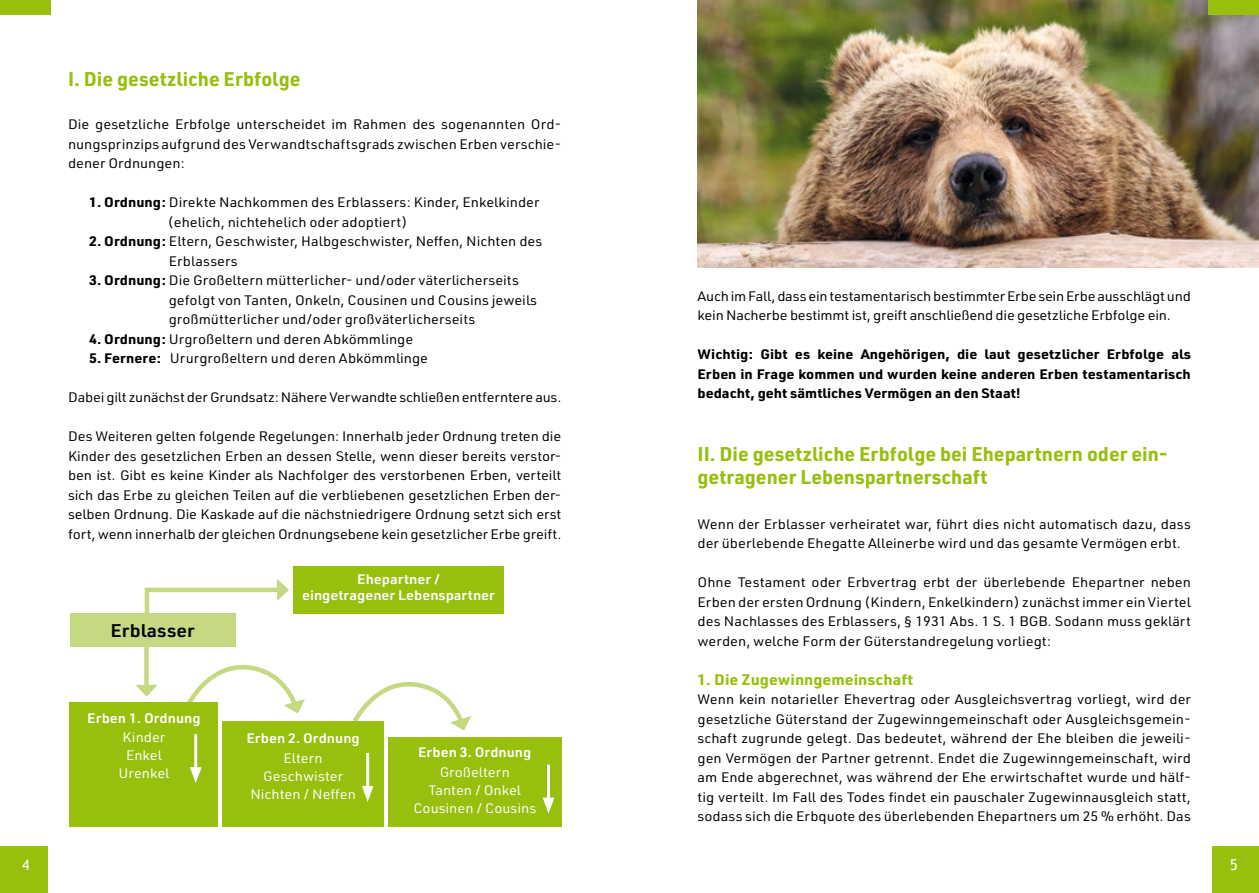
<style>
.page{position:relative;width:1259px;height:893px;background:#fff}
.page>*{position:absolute;margin:0;border:0;box-sizing:border-box;transform-origin:0 0}
.t1{font:700 19.5px/23.4px "URWDIN";color:#97bf0d}
.t2{font:600 18px "URWDIN";color:#000;scale:1.07 1}
.t3{font:700 15px "URWDIN";color:#97bf0d;scale:1.07 1}
.t4{font:15px "Trebuchet MS";color:#fff;scale:.95 1}
.t5{font:13.5px/19.5px "URWDIN";color:#000;scale:1.07 1}
.t6{font:700 13.5px/19.5px "URWDIN";color:#000;text-align:justify;scale:1.07 1}
.t7{font:13.5px/18px "URWDIN";color:#fff;text-align:center;scale:1.07 1}
.t8{font:600 13.5px/16.2px "URWDIN";color:#fff;text-align:center;scale:1.07 1}
.s1{font-weight:700}
</style>
<div class="page">
<svg style="left:187px;top:664px;width:118px;height:50px"></svg>
<svg style="left:353px;top:682px;width:118px;height:49px"></svg>
<div style="left:70px;top:702px;width:148px;height:124px;background:#97bf0d"></div>
<div style="left:222px;top:720px;width:162px;height:106px;background:#97bf0d"></div>
<div style="left:388px;top:737px;width:173px;height:89px;background:#97bf0d"></div>
<hr style="left:194px;top:734px;width:3px;height:39px;background:#fff">
<svg style="left:190px;top:767px;width:12px;height:16px"></svg>
<hr style="left:366px;top:753px;width:3px;height:39px;background:#fff">
<svg style="left:362px;top:786px;width:11px;height:16px"></svg>
<hr style="left:547px;top:765px;width:3px;height:38px;background:#fff">
<svg style="left:542px;top:798px;width:12px;height:16px"></svg>
<div style="left:293px;top:566px;width:211px;height:47px;background:#97bf0d"></div>
<div style="left:70px;top:613px;width:165px;height:34px;background:#c5d882"></div>
<svg style="left:144px;top:579px;width:145px;height:40px"></svg>
<div style="left:144px;top:645px;width:5px;height:44px;background:#c5d882"></div>
<svg style="left:135px;top:685px;width:23px;height:12px"></svg>
<img style="left:697px;top:0;width:562px;height:268px">
<div style="left:0;top:846px;width:48px;height:47px;background:#97bf0d"></div>
<div style="left:1212px;top:846px;width:47px;height:47px;background:#97bf0d"></div>
<div style="left:0;top:0;width:51px;height:15px;background:#97bf0d"></div>
<div style="left:1208px;top:0;width:51px;height:15px;background:#97bf0d"></div>
<h1 class="t1" style="left:68px;top:67px;width:234px">I. Die gesetzliche Erbfolge</h1>
<p class="t5" style="left:68px;top:114px;width:462px;text-align:justify">Die gesetzliche Erbfolge unterscheidet im Rahmen des sogenannten Ord&shy;nungsprinzips aufgrund des Verwandtschaftsgrads zwischen Erben verschie&shy;dener Ordnungen:</p>
<p class="t5" style="left:168px;top:192px;width:349px;text-indent:-78px"><span class="s1">1. Ordnung:</span> Direkte Nachkommen des Erblassers: Kinder, Enkelkinder (ehelich, nichtehelich oder adoptiert)</p>
<p class="t5" style="left:169px;top:231px;width:351px;text-indent:-79px"><span class="s1">2. Ordnung:</span> Eltern, Geschwister, Halbgeschwister, Neffen, Nichten des<br>Erblassers</p>
<p class="t5" style="left:169px;top:270px;width:346px;text-indent:-79px"><span class="s1">3. Ordnung:</span> Die Großeltern mütterlicher- und/oder väterlicherseits gefolgt von Tanten, Onkeln, Cousinen und Cousins jeweils großmütterlicher und/oder großväterlicherseits</p>
<p class="t5" style="left:89px;top:329px;width:304px"><span class="s1">4. Ordnung:</span> Urgroßeltern und deren Abkömmlinge</p>
<p class="t5" style="left:89px;top:348px;width:318px"><span class="s1">5. Fernere:</span> Ururgroßeltern und deren Abkömmlinge</p>
<p class="t5" style="left:68px;top:387px;width:460px">Dabei gilt zunächst der Grundsatz: Nähere Verwandte schließen entferntere aus.</p>
<p class="t5" style="left:68px;top:426px;width:462px;text-align:justify">Des Weiteren gelten folgende Regelungen: Innerhalb jeder Ordnung treten die Kinder des gesetzlichen Erben an dessen Stelle, wenn dieser bereits verstor&shy;ben ist. Gibt es keine Kinder als Nachfolger des verstorbenen Erben, verteilt sich das Erbe zu gleichen Teilen auf die verbliebenen gesetzlichen Erben der&shy;selben Ordnung. Die Kaskade auf die nächstniedrigere Ordnung setzt sich erst fort, wenn innerhalb der gleichen Ordnungsebene kein gesetzlicher Erbe greift.</p>
<h2 class="t2" style="left:111px;top:618px;width:80px">Erblasser</h2>
<p class="t8" style="left:302px;top:571px;width:182px">Ehepartner /<br>eingetragener Lebenspartner</p>
<p class="t8" style="left:87px;top:709px;width:107px">Erben 1. Ordnung</p>
<p class="t7" style="left:118px;top:728px;width:49px">Kinder<br>Enkel<br>Urenkel</p>
<p class="t8" style="left:246px;top:730px;width:107px">Erben 2. Ordnung</p>
<p class="t7" style="left:250px;top:749px;width:100px">Eltern<br>Geschwister<br>Nichten / Neffen</p>
<p class="t8" style="left:418px;top:744px;width:107px">Erben 3. Ordnung</p>
<p class="t7" style="left:413px;top:763px;width:116px">Großeltern<br>Tanten / Onkel<br>Cousinen / Cousins</p>
<p class="t5" style="left:697px;top:286px;width:462px">Auch im Fall, dass ein testamentarisch bestimmter Erbe sein Erbe ausschlägt und kein Nacherbe bestimmt ist, greift anschließend die gesetzliche Erbfolge ein.</p>
<p class="t6" style="left:697px;top:344px;width:462px">Wichtig: Gibt es keine Angehörigen, die laut gesetzlicher Erbfolge als Erben in Frage kommen und wurden keine anderen Erben testamentarisch bedacht, geht sämtliches Vermögen an den Staat!</p>
<h1 class="t1" style="left:697px;top:441px;width:472px">II. Die gesetzliche Erbfolge bei Ehepartnern oder ein&shy;getragener Lebenspartnerschaft</h1>
<p class="t5" style="left:697px;top:514px;width:462px">Wenn der Erblasser verheiratet war, führt dies nicht automatisch dazu, dass der überlebende Ehegatte Alleinerbe wird und das gesamte Vermögen erbt.</p>
<p class="t5" style="left:697px;top:572px;width:463px;text-align:justify">Ohne Testament oder Erbvertrag erbt der überlebende Ehepartner neben Erben der ersten Ordnung (Kindern, Enkelkindern) zunächst immer ein Viertel des Nachlasses des Erblassers, § 1931 Abs. 1 S. 1 BGB. Sodann muss geklärt werden, welche Form der Güterstandregelung vorliegt:</p>
<p class="t3" style="left:697px;top:669px;width:203px">1. Die Zugewinngemeinschaft</p>
<p class="t5" style="left:697px;top:689px;width:463px;text-align:justify">Wenn kein notarieller Ehevertrag oder Ausgleichsvertrag vorliegt, wird der gesetzliche Güterstand der Zugewinngemeinschaft oder Ausgleichsgemein&shy;schaft zugrunde gelegt. Das bedeutet, während der Ehe bleiben die jeweili&shy;gen Vermögen der Partner getrennt. Endet die Zugewinngemeinschaft, wird am Ende abgerechnet, was während der Ehe erwirtschaftet wurde und hälf&shy;tig verteilt. Im Fall des Todes findet ein pauschaler Zugewinnausgleich statt, sodass sich die Erbquote des überlebenden Ehepartners um 25 % erhöht. Das</p>
<p class="t4" style="left:22px;top:856px;width:9px">4</p>
<p class="t4" style="left:1230px;top:856px;width:9px">5</p>
</div>
